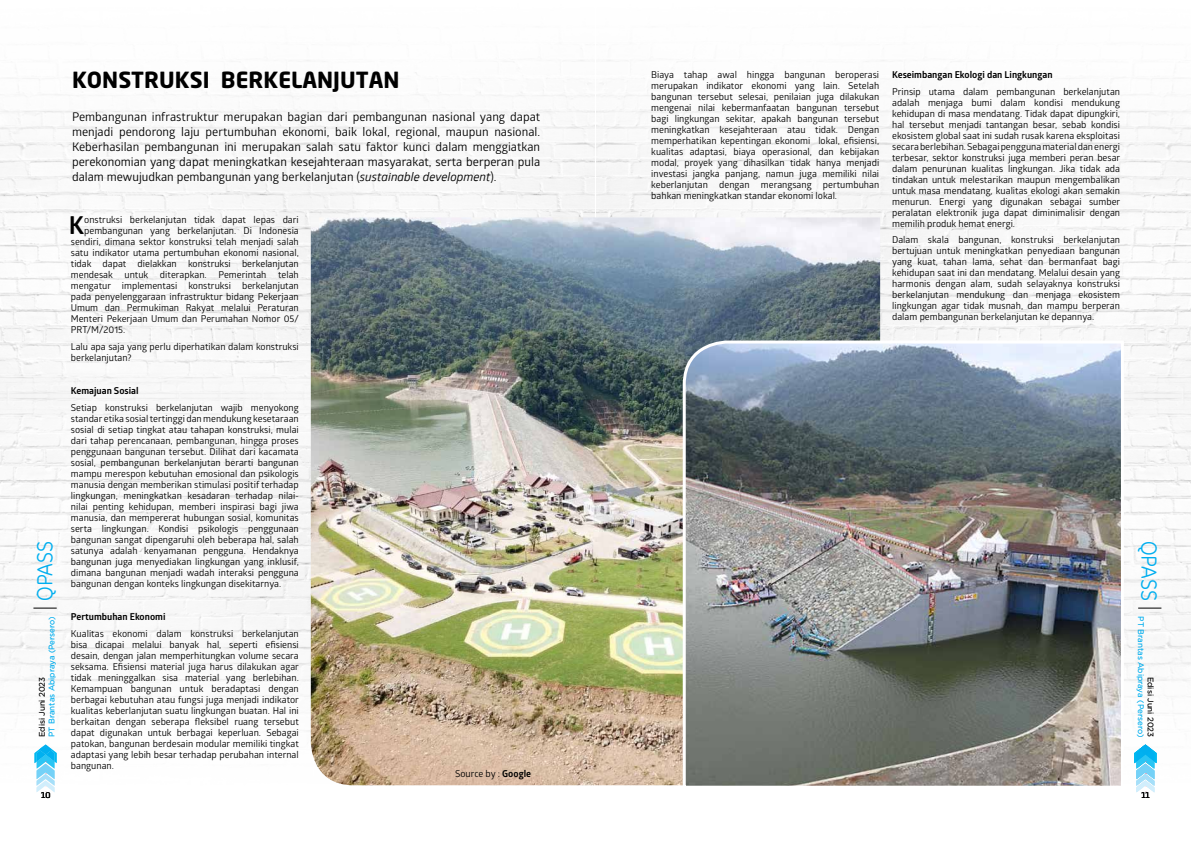
<style>
.page{position:relative;width:1191px;height:842px;background:#fff}
.page>*{position:absolute;margin:0;border:0;box-sizing:border-box;transform-origin:0 0}
.t1{font:700 24.8px "Glober";color:#000}
.t2{font:700 22px "Neo Sans";color:#000}
.t3{font:22px "GE Inspira";color:#00aeef}
.t4{font:12px/15px "Glober";color:#000;text-align:justify}
.t5{font:9.5px/11px "Glober";color:#000;text-align:justify}
.t6{font:700 9.5px "Glober";color:#000}
.t7{font:8px "Gotham";color:#00aeef}
.t8{font:8px "Gotham";color:#000}
.t9{font:8px "Diavlo";color:#000}
.s1{font-style:italic}
.s2{font-weight:700}
</style>
<div class="page">
<img style="left:0;top:60px;width:594px;height:726px">
<img style="left:597px;top:60px;width:594px;height:733px">
<img style="left:311px;top:217px;width:569px;height:568px">
<img style="left:681px;top:339px;width:444px;height:451px">
<svg style="left:33px;top:608px;width:24px;height:1px"></svg>
<svg style="left:1138px;top:608px;width:23px;height:1px"></svg>
<svg style="left:34px;top:744px;width:23px;height:48px"></svg>
<svg style="left:1134px;top:744px;width:22px;height:48px"></svg>
<p class="t5" style="left:651px;top:69px;width:229px">Biaya tahap awal hingga bangunan beroperasi merupakan indikator ekonomi yang lain. Setelah bangunan tersebut selesai, penilaian juga dilakukan mengenai nilai kebermanfaatan bangunan tersebut bagi lingkungan sekitar, apakah bangunan tersebut meningkatkan kesejahteraan atau tidak. Dengan memperhatikan kepentingan ekonomi lokal, efisiensi, kualitas adaptasi, biaya operasional, dan kebijakan modal, proyek yang dihasilkan tidak hanya menjadi investasi jangka panjang, namun juga memiliki nilai keberlanjutan dengan merangsang pertumbuhan bahkan meningkatkan standar ekonomi lokal.</p>
<p class="t6" style="left:892px;top:68px;width:162px">Keseimbangan Ekologi dan Lingkungan</p>
<h2 class="t2" style="left:72px;top:70px;width:329px">KONSTRUKSI BERKELANJUTAN</h2>
<p class="t4" style="left:72px;top:109px;width:470px">Pembangunan infrastruktur merupakan bagian dari pembangunan nasional yang dapat menjadi pendorong laju pertumbuhan ekonomi, baik lokal, regional, maupun nasional.<br>Keberhasilan pembangunan ini merupakan salah satu faktor kunci dalam menggiatkan perekonomian yang dapat meningkatkan kesejahteraan masyarakat, serta berperan pula dalam mewujudkan pembangunan yang berkelanjutan (<span class="s1">sustainable development</span>).</p>
<p class="t5" style="left:892px;top:85px;width:230px">Prinsip utama dalam pembangunan berkelanjutan adalah menjaga bumi dalam kondisi mendukung kehidupan di masa mendatang. Tidak dapat dipungkiri, hal tersebut menjadi tantangan besar, sebab kondisi ekosistem global saat ini sudah rusak karena eksploitasi secara berlebihan. Sebagai pengguna material dan energi terbesar, sektor konstruksi juga memberi peran besar dalam penurunan kualitas lingkungan. Jika tidak ada tindakan untuk melestarikan maupun mengembalikan untuk masa mendatang, kualitas ekologi akan semakin menurun. Energi yang digunakan sebagai sumber peralatan elektronik juga dapat diminimalisir dengan memilih produk hemat energi.</p>
<p class="t5" style="left:892px;top:234px;width:229px">Dalam skala bangunan, konstruksi berkelanjutan bertujuan untuk meningkatkan penyediaan bangunan yang kuat, tahan lama, sehat dan bermanfaat bagi kehidupan saat ini dan mendatang. Melalui desain yang harmonis dengan alam, sudah selayaknya konstruksi berkelanjutan mendukung dan menjaga ekosistem lingkungan agar tidak musnah, dan mampu berperan dalam pembangunan berkelanjutan ke depannya.</p>
<h1 class="t1" style="left:69px;top:208px;width:17px">K</h1>
<p class="t5" style="left:84px;top:214px;width:216px">onstruksi berkelanjutan tidak dapat lepas dari</p>
<p class="t5" style="left:84px;top:225px;width:216px">pembangunan yang berkelanjutan. Di Indonesia</p>
<p class="t5" style="left:71px;top:236px;width:229px">sendiri, dimana sektor konstruksi telah menjadi salah</p>
<p class="t5" style="left:71px;top:247px;width:229px">satu indikator utama pertumbuhan ekonomi nasional,</p>
<p class="t5" style="left:71px;top:258px;width:229px">tidak dapat dielakkan konstruksi berkelanjutan</p>
<p class="t5" style="left:71px;top:269px;width:229px">mendesak untuk diterapkan. Pemerintah telah</p>
<p class="t5" style="left:71px;top:280px;width:229px">mengatur implementasi konstruksi berkelanjutan</p>
<p class="t5" style="left:71px;top:291px;width:229px">pada penyelenggaraan infrastruktur bidang Pekerjaan</p>
<p class="t5" style="left:71px;top:302px;width:229px">Umum dan Permukiman Rakyat melalui Peraturan</p>
<p class="t5" style="left:71px;top:313px;width:229px">Menteri Pekerjaan Umum dan Perumahan Nomor 05/</p>
<p class="t5" style="left:71px;top:324px;width:56px">PRT/M/2015.</p>
<p class="t5" style="left:71px;top:341px;width:229px">Lalu apa saja yang perlu diperhatikan dalam konstruksi berkelanjutan?</p>
<p class="t6" style="left:71px;top:384px;width:69px">Kemajuan Sosial</p>
<p class="t5" style="left:71px;top:402px;width:229px">Setiap konstruksi berkelanjutan wajib menyokong standar etika sosial tertinggi dan mendukung kesetaraan sosial di setiap tingkat atau tahapan konstruksi, mulai dari tahap perencanaan, pembangunan, hingga proses penggunaan bangunan tersebut. Dilihat dari kacamata sosial, pembangunan berkelanjutan berarti bangunan mampu merespon kebutuhan emosional dan psikologis manusia dengan memberikan stimulasi positif terhadap lingkungan, meningkatkan kesadaran terhadap nilai&shy;nilai penting kehidupan, memberi inspirasi bagi jiwa manusia, dan mempererat hubungan sosial, komunitas serta lingkungan. Kondisi psikologis penggunaan bangunan sangat dipengaruhi oleh beberapa hal, salah satunya adalah kenyamanan pengguna. Hendaknya bangunan juga menyediakan lingkungan yang inklusif, dimana bangunan menjadi wadah interaksi pengguna bangunan dengan konteks lingkungan disekitarnya.</p>
<p class="t6" style="left:71px;top:610px;width:96px">Pertumbuhan Ekonomi</p>
<p class="t5" style="left:71px;top:628px;width:230px">Kualitas ekonomi dalam konstruksi berkelanjutan bisa dicapai melalui banyak hal, seperti efisiensi desain, dengan jalan memperhitungkan volume secara seksama. Efisiensi material juga harus dilakukan agar tidak meninggalkan sisa material yang berlebihan.<br>Kemampuan bangunan untuk beradaptasi dengan berbagai kebutuhan atau fungsi juga menjadi indikator kualitas keberlanjutan suatu lingkungan buatan. Hal ini berkaitan dengan seberapa fleksibel ruang tersebut dapat digunakan untuk berbagai keperluan. Sebagai patokan, bangunan berdesain modular memiliki tingkat adaptasi yang lebih besar terhadap perubahan internal bangunan.</p>
<h2 class="t3" style="left:31px;top:601px;width:62px;rotate:-90deg">QPASS</h2>
<h2 class="t3" style="left:1163px;top:541px;width:62px;rotate:90deg">QPASS</h2>
<p class="t7" style="left:46px;top:737px;width:122px;rotate:-90deg">PT Brantas Abipraya (Persero)</p>
<p class="t7" style="left:1146px;top:616px;width:122px;rotate:90deg">PT Brantas Abipraya (Persero)</p>
<p class="t8" style="left:37px;top:737px;width:62px;rotate:-90deg">Edisi Juni 2023</p>
<p class="t8" style="left:1155px;top:677px;width:62px;rotate:90deg">Edisi Juni 2023</p>
<p class="t5" style="left:455px;top:767px;width:78px">Source by : <span class="s2">Google</span></p>
<p class="t9" style="left:41px;top:790px;width:11px">10</p>
<p class="t9" style="left:1141px;top:790px;width:10px">11</p>
</div>
